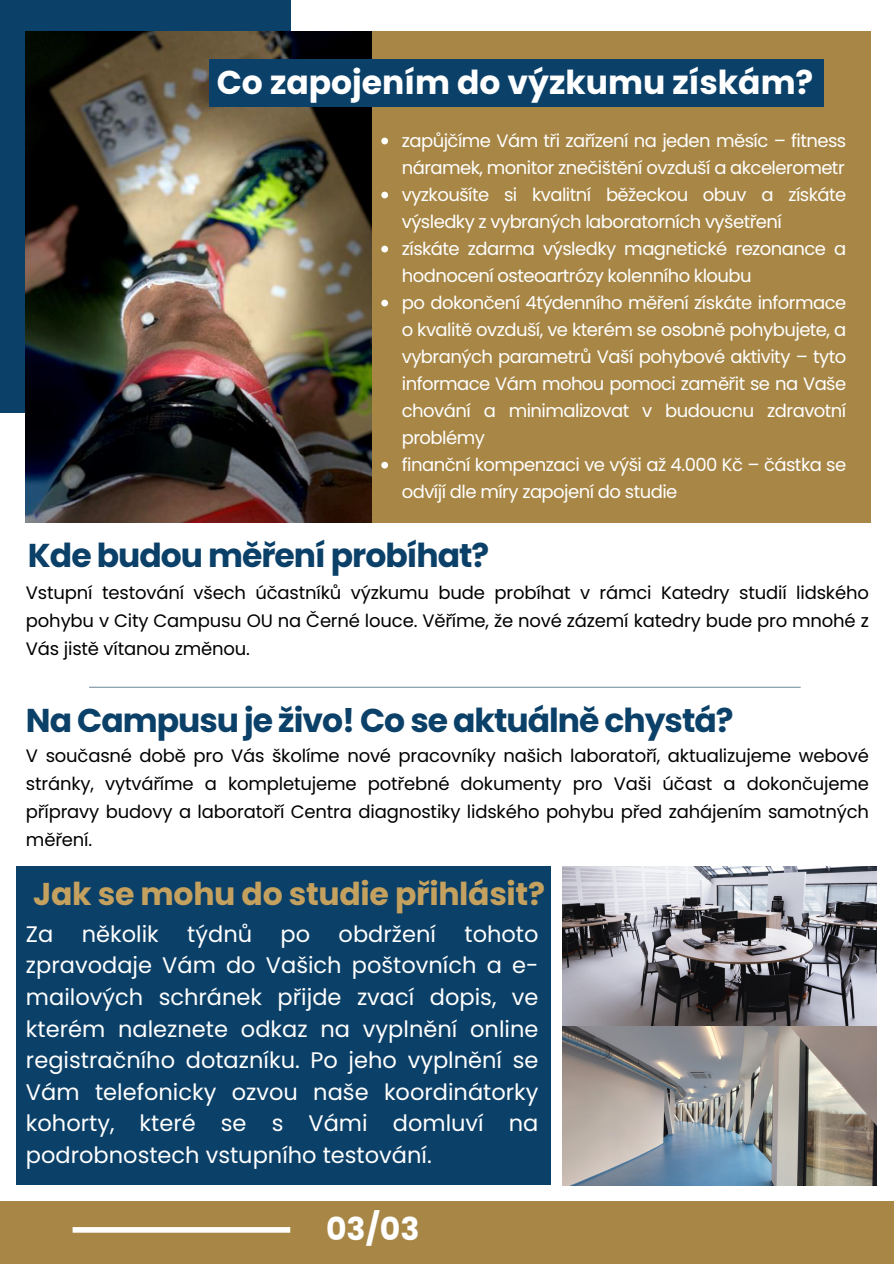
<style>
.page{position:relative;width:894px;height:1264px;background:#fff}
.page>*{position:absolute;margin:0;border:0;box-sizing:border-box;transform-origin:0 0}
.t1{font:700 33px "Poppins";letter-spacing:-.03em;color:#0b4068}
.t2{font:700 33px "Poppins";color:#fff}
.t3{font:700 31.5px "Poppins";letter-spacing:-.01em;color:#c4a15f}
.t4{font:700 31.5px "Poppins";color:#fff}
.t5{font:22.5px/31.5px "Poppins";color:#fff;text-align:justify}
.t6{font:18px/27px "Poppins";letter-spacing:-.03em;color:#fff}
.t7{font:18px/28.2px "Poppins";letter-spacing:-.01em;color:#000;text-align:justify}
</style>
<div class="page">
<div style="left:371px;top:31px;width:499px;height:491px;background:#a88746"></div>
<div style="left:0;top:0;width:290px;height:413px;background:#0b4068"></div>
<div style="left:0;top:1200px;width:893px;height:63px;background:#a88746"></div>
<div style="left:16px;top:866px;width:534px;height:319px;background:#0b4068"></div>
<img style="left:562px;top:1025px;width:314px;height:159px">
<svg style="left:73px;top:1227px;width:217px;height:5px"></svg>
<img style="left:26px;top:31px;width:345px;height:492px">
<hr style="left:89px;top:686px;width:711px;height:1px;background:#7c93a4">
<svg style="left:381px;top:138px;width:7px;height:6px"></svg>
<svg style="left:381px;top:192px;width:7px;height:6px"></svg>
<svg style="left:381px;top:246px;width:7px;height:6px"></svg>
<svg style="left:381px;top:300px;width:7px;height:6px"></svg>
<svg style="left:381px;top:462px;width:7px;height:6px"></svg>
<div style="left:209px;top:60px;width:615px;height:47px;background:#0b4068"></div>
<img style="left:562px;top:866px;width:314px;height:159px">
<h1 class="t2" style="left:217px;top:59px;width:598px">Co zapojením do výzkumu získám?</h1>
<p class="t6" style="left:401px;top:127px;width:446px">zapůjčíme Vám tři zařízení na jeden měsíc – fitness náramek, monitor znečištění ovzduší a akcelerometr vyzkoušíte si kvalitní běžeckou obuv a získáte výsledky z vybraných laboratorních vyšetření<br>získáte zdarma výsledky magnetické rezonance a hodnocení osteoartrózy kolenního kloubu<br>po dokončení 4týdenního měření získáte informace o kvalitě ovzduší, ve kterém se osobně pohybujete, a vybraných parametrů Vaší pohybové aktivity – tyto informace Vám mohou pomoci zaměřit se na Vaše chování a minimalizovat v budoucnu zdravotní problémy<br>finanční kompenzaci ve výši až 4.000 Kč – částka se odvíjí dle míry zapojení do studie</p>
<h1 class="t1" style="left:28px;top:532px;width:463px">Kde budou měření probíhat?</h1>
<p class="t7" style="left:26px;top:578px;width:844px">Vstupní testování všech účastníků výzkumu bude probíhat v rámci Katedry studií lidského pohybu v City Campusu OU na Černé louce. Věříme, že nové zázemí katedry bude pro mnohé z Vás jistě vítanou změnou.</p>
<h1 class="t1" style="left:26px;top:697px;width:709px">Na Campusu je živo! Co se aktuálně chystá?</h1>
<p class="t7" style="left:26px;top:741px;width:844px">V současné době pro Vás školíme nové pracovníky našich laboratoří, aktualizujeme webové stránky, vytváříme a kompletujeme potřebné dokumenty pro Vaši účast a dokončujeme přípravy budovy a laboratoří Centra diagnostiky lidského pohybu před zahájením samotných měření.</p>
<h2 class="t3" style="left:33px;top:872px;width:513px">Jak se mohu do studie přihlásit?</h2>
<p class="t5" style="left:26px;top:918px;width:29px">Za</p>
<p class="t5" style="left:82px;top:918px;width:78px">několik</p>
<p class="t5" style="left:187px;top:918px;width:66px">týdnů</p>
<p class="t5" style="left:280px;top:918px;width:31px">po</p>
<p class="t5" style="left:338px;top:918px;width:99px">obdržení</p>
<p class="t5" style="left:26px;top:918px;width:514px;text-indent:438px">tohoto zpravodaje Vám do Vašich poštovních a e&shy;mailových schránek přijde zvací dopis, ve kterém naleznete odkaz na vyplnění online registračního dotazníku. Po jeho vyplnění se Vám telefonicky ozvou naše koordinátorky kohorty, které se s Vámi domluví na podrobnostech vstupního testování.</p>
<h2 class="t4" style="left:326px;top:1206px;width:95px">03/03</h2>
</div>
